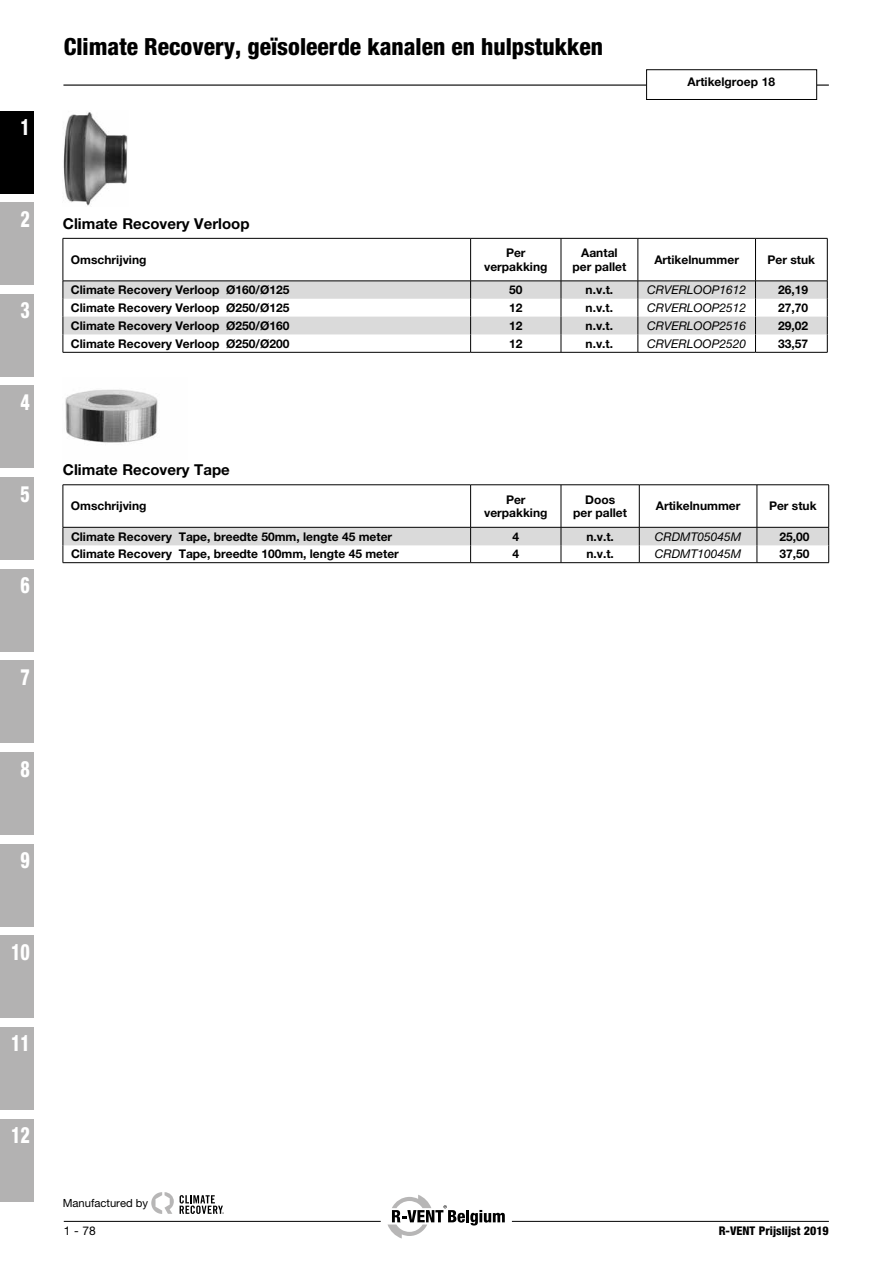
<style>
.page{position:relative;width:893px;height:1263px;background:#fff}
.page>*{position:absolute;margin:0;border:0;box-sizing:border-box;transform-origin:0 0}
.t1{font:800 condensed 23.7px "Helvetica Neue LT Pro";color:#000}
.t2{font:800 condensed 22.5px "Helvetica Neue LT Pro";color:#fff;scale:.8 1}
.t3{font:700 15px "Helvetica Neue LT Pro";color:#000}
.t4{font:700 12px/13.5px "Helvetica Neue LT Pro";color:#000;text-align:center}
.t5{font:italic 12px "Helvetica Neue LT Pro";color:#000}
.t6{font:800 condensed 12px "Helvetica Neue LT Pro";color:#000}
.t7{font:12px "Helvetica Neue LT Pro";color:#000}
.t8{font:11.25px "Helvetica Neue LT Pro";color:#000}
</style>
<div class="page">
<hr style="left:63px;top:238px;width:408px;height:1px;background:#000">
<hr style="left:63px;top:239px;width:1px;height:42px;background:#000">
<hr style="left:471px;top:238px;width:90px;height:1px;background:#000">
<hr style="left:470px;top:239px;width:1px;height:42px;background:#000">
<hr style="left:561px;top:238px;width:77px;height:1px;background:#000">
<hr style="left:561px;top:239px;width:1px;height:42px;background:#000">
<hr style="left:638px;top:238px;width:117px;height:1px;background:#000">
<hr style="left:638px;top:239px;width:1px;height:42px;background:#000">
<hr style="left:755px;top:238px;width:72px;height:1px;background:#000">
<hr style="left:755px;top:239px;width:1px;height:42px;background:#000">
<hr style="left:827px;top:239px;width:1px;height:42px;background:#000">
<svg style="left:63px;top:281px;width:765px;height:71px"></svg>
<hr style="left:63px;top:352px;width:408px;height:1px;background:#000">
<hr style="left:471px;top:352px;width:90px;height:1px;background:#000">
<hr style="left:561px;top:352px;width:77px;height:1px;background:#000">
<hr style="left:638px;top:352px;width:117px;height:1px;background:#000">
<hr style="left:755px;top:352px;width:72px;height:1px;background:#000">
<img style="left:63px;top:112px;width:65px;height:94px">
<img style="left:65px;top:389px;width:93px;height:54px">
<hr style="left:63px;top:484px;width:408px;height:1px;background:#000">
<hr style="left:63px;top:485px;width:1px;height:42px;background:#000">
<hr style="left:471px;top:484px;width:90px;height:1px;background:#000">
<hr style="left:470px;top:485px;width:1px;height:42px;background:#000">
<hr style="left:561px;top:484px;width:78px;height:1px;background:#000">
<hr style="left:561px;top:485px;width:1px;height:42px;background:#000">
<hr style="left:639px;top:484px;width:118px;height:1px;background:#000">
<hr style="left:639px;top:485px;width:1px;height:42px;background:#000">
<hr style="left:757px;top:484px;width:72px;height:1px;background:#000">
<hr style="left:757px;top:485px;width:1px;height:42px;background:#000">
<hr style="left:828px;top:485px;width:1px;height:42px;background:#000">
<svg style="left:63px;top:527px;width:766px;height:35px"></svg>
<hr style="left:63px;top:562px;width:408px;height:1px;background:#000">
<hr style="left:471px;top:562px;width:90px;height:1px;background:#000">
<hr style="left:561px;top:562px;width:78px;height:1px;background:#000">
<hr style="left:639px;top:562px;width:118px;height:1px;background:#000">
<hr style="left:757px;top:562px;width:72px;height:1px;background:#000">
<hr style="left:63px;top:85px;width:766px;height:1px;background:#000">
<div style="left:647px;top:70px;width:170px;height:29px;background:#fff"></div>
<div style="left:646px;top:70px;width:171px;height:30px;border:1px solid #000"></div>
<svg style="left:151px;top:1192px;width:23px;height:22px"></svg>
<svg style="left:180px;top:1195px;width:44px;height:19px"></svg>
<hr style="left:64px;top:1221px;width:317px;height:1px;background:#000">
<hr style="left:512px;top:1221px;width:317px;height:1px;background:#000">
<div style="left:0;top:111px;width:33px;height:82px;background:#000"></div>
<div style="left:0;top:202px;width:33px;height:83px;background:#b3b2b2"></div>
<div style="left:0;top:294px;width:33px;height:83px;background:#b3b2b2"></div>
<div style="left:0;top:385px;width:33px;height:83px;background:#b3b2b2"></div>
<div style="left:0;top:477px;width:33px;height:83px;background:#b3b2b2"></div>
<div style="left:0;top:569px;width:33px;height:83px;background:#b3b2b2"></div>
<div style="left:0;top:660px;width:33px;height:83px;background:#b3b2b2"></div>
<div style="left:0;top:752px;width:33px;height:83px;background:#b3b2b2"></div>
<div style="left:0;top:844px;width:33px;height:83px;background:#b3b2b2"></div>
<div style="left:0;top:935px;width:33px;height:83px;background:#b3b2b2"></div>
<div style="left:0;top:1027px;width:33px;height:83px;background:#b3b2b2"></div>
<div style="left:0;top:1118px;width:33px;height:83px;background:#b3b2b2"></div>
<svg style="left:387px;top:1195px;width:118px;height:43px"></svg>
<h2 class="t2" style="left:21px;top:113px;width:13px">1</h2>
<h2 class="t2" style="left:21px;top:205px;width:13px">2</h2>
<h2 class="t2" style="left:21px;top:296px;width:13px">3</h2>
<h2 class="t2" style="left:21px;top:388px;width:13px">4</h2>
<h2 class="t2" style="left:21px;top:480px;width:13px">5</h2>
<h2 class="t2" style="left:21px;top:571px;width:13px">6</h2>
<h2 class="t2" style="left:21px;top:663px;width:13px">7</h2>
<h2 class="t2" style="left:21px;top:755px;width:13px">8</h2>
<h2 class="t2" style="left:21px;top:846px;width:13px">9</h2>
<h2 class="t2" style="left:11px;top:938px;width:25px">10</h2>
<h2 class="t2" style="left:11px;top:1029px;width:25px">11</h2>
<h2 class="t2" style="left:11px;top:1121px;width:25px">12</h2>
<h1 class="t1" style="left:64px;top:32px;width:541px">Climate Recovery, geïsoleerde kanalen en hulpstukken</h1>
<p class="t4" style="left:687px;top:75px;width:89px">Artikelgroep 18</p>
<p class="t3" style="left:63px;top:214px;width:188px">Climate Recovery Verloop</p>
<p class="t4" style="left:71px;top:253px;width:77px">Omschrijving</p>
<p class="t4" style="left:484px;top:246px;width:65px">Per verpakking</p>
<p class="t4" style="left:573px;top:246px;width:55px">Aantal per pallet</p>
<p class="t4" style="left:654px;top:253px;width:86px">Artikelnummer</p>
<p class="t4" style="left:768px;top:253px;width:49px">Per stuk</p>
<p class="t4" style="left:71px;top:283px;width:220px">Climate Recovery Verloop Ø160/Ø125</p>
<p class="t4" style="left:509px;top:283px;width:15px">50</p>
<p class="t4" style="left:586px;top:283px;width:29px">n.v.t.</p>
<p class="t5" style="left:647px;top:283px;width:101px">CRVERLOOP1612</p>
<p class="t4" style="left:778px;top:283px;width:32px">26,19</p>
<p class="t4" style="left:71px;top:301px;width:220px">Climate Recovery Verloop Ø250/Ø125</p>
<p class="t4" style="left:509px;top:301px;width:15px">12</p>
<p class="t4" style="left:586px;top:301px;width:29px">n.v.t.</p>
<p class="t5" style="left:647px;top:300px;width:101px">CRVERLOOP2512</p>
<p class="t4" style="left:778px;top:301px;width:32px">27,70</p>
<p class="t4" style="left:71px;top:318px;width:220px">Climate Recovery Verloop Ø250/Ø160</p>
<p class="t4" style="left:509px;top:318px;width:15px">12</p>
<p class="t4" style="left:586px;top:318px;width:29px">n.v.t.</p>
<p class="t5" style="left:647px;top:318px;width:101px">CRVERLOOP2516</p>
<p class="t4" style="left:778px;top:318px;width:32px">29,02</p>
<p class="t4" style="left:71px;top:336px;width:220px">Climate Recovery Verloop Ø250/Ø200</p>
<p class="t4" style="left:509px;top:336px;width:15px">12</p>
<p class="t4" style="left:586px;top:336px;width:29px">n.v.t.</p>
<p class="t5" style="left:647px;top:336px;width:101px">CRVERLOOP2520</p>
<p class="t4" style="left:778px;top:336px;width:32px">33,57</p>
<p class="t3" style="left:63px;top:460px;width:168px">Climate Recovery Tape</p>
<p class="t4" style="left:71px;top:499px;width:77px">Omschrijving</p>
<p class="t4" style="left:484px;top:492px;width:65px">Per verpakking</p>
<p class="t4" style="left:573px;top:492px;width:55px">Doos<br>per pallet</p>
<p class="t4" style="left:656px;top:499px;width:86px">Artikelnummer</p>
<p class="t4" style="left:769px;top:499px;width:49px">Per stuk</p>
<p class="t4" style="left:71px;top:529px;width:323px">Climate Recovery Tape, breedte 50mm, lengte 45 meter</p>
<p class="t4" style="left:512px;top:529px;width:8px">4</p>
<p class="t4" style="left:586px;top:529px;width:29px">n.v.t.</p>
<p class="t5" style="left:655px;top:529px;width:88px">CRDMT05045M</p>
<p class="t4" style="left:779px;top:529px;width:32px">25,00</p>
<p class="t4" style="left:71px;top:547px;width:329px">Climate Recovery Tape, breedte 100mm, lengte 45 meter</p>
<p class="t4" style="left:512px;top:547px;width:8px">4</p>
<p class="t4" style="left:586px;top:547px;width:29px">n.v.t.</p>
<p class="t5" style="left:655px;top:547px;width:88px">CRDMT10045M</p>
<p class="t4" style="left:779px;top:547px;width:32px">37,50</p>
<p class="t8" style="left:63px;top:1196px;width:87px">Manufactured by</p>
<p class="t7" style="left:64px;top:1223px;width:34px">1 - 78</p>
<p class="t6" style="left:719px;top:1223px;width:112px">R-VENT Prijslijst 2019</p>
</div>
